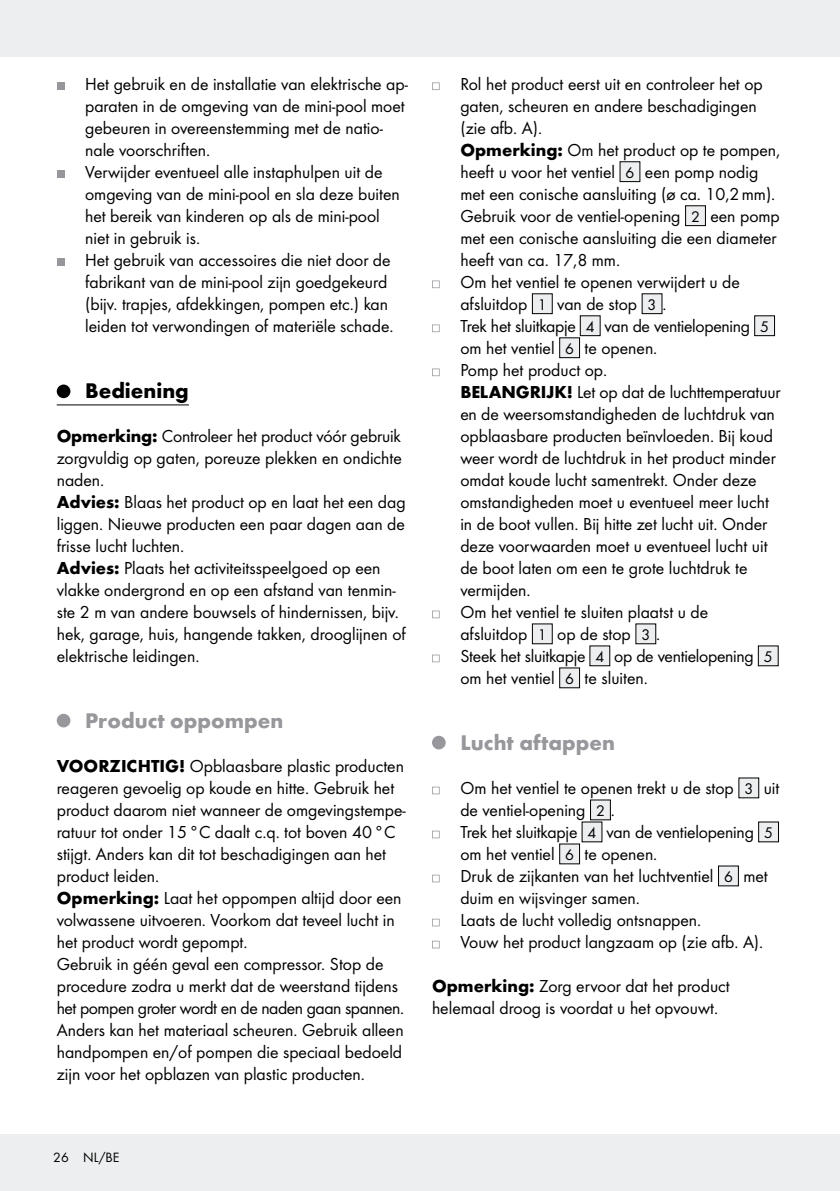
<style>
.page{position:relative;width:840px;height:1191px;background:#fff}
.page>*{position:absolute;margin:0;border:0;box-sizing:border-box;transform-origin:0 0}
.t1{font:700 22px "Futura";color:#97979c}
.t2{font:700 22px "Futura";color:#000}
.t3{font:18px/22px "Futura Boo";color:#000}
.t4{font:14px "Futura Boo";color:#000}
.s1{font-family:"Futura";font-weight:700}
.s2{font-size:16px}
</style>
<div class="page">
<div style="left:0;top:1134px;width:839px;height:57px;background:#eceeef"></div>
<div style="left:0;top:0;width:839px;height:57px;background:#eceeef"></div>
<hr style="left:57px;top:404px;width:132px;height:1px;background:#000">
<div style="left:57px;top:82px;width:7px;height:8px;background:#97979c"></div>
<div style="left:57px;top:170px;width:7px;height:8px;background:#97979c"></div>
<div style="left:57px;top:258px;width:7px;height:8px;background:#97979c"></div>
<div style="left:57px;top:384px;width:13px;height:14px;background:#000;border-radius:50%"></div>
<div style="left:57px;top:714px;width:13px;height:13px;background:#97979c;border-radius:50%"></div>
<svg style="left:432px;top:82px;width:7px;height:8px"></svg>
<div style="left:619px;top:162px;width:20px;height:20px;background:#eceeef"></div>
<div style="left:619px;top:161px;width:21px;height:21px;border:1px solid #000"></div>
<div style="left:685px;top:206px;width:20px;height:20px;background:#eceeef"></div>
<div style="left:684px;top:205px;width:21px;height:21px;border:1px solid #000"></div>
<svg style="left:432px;top:280px;width:7px;height:8px"></svg>
<div style="left:532px;top:294px;width:20px;height:20px;background:#eceeef"></div>
<div style="left:531px;top:293px;width:21px;height:21px;border:1px solid #000"></div>
<div style="left:641px;top:294px;width:20px;height:20px;background:#eceeef"></div>
<svg style="left:432px;top:324px;width:7px;height:8px"></svg>
<div style="left:580px;top:316px;width:19px;height:20px;background:#eceeef"></div>
<div style="left:579px;top:315px;width:21px;height:21px;border:1px solid #000"></div>
<div style="left:754px;top:316px;width:20px;height:20px;background:#eceeef"></div>
<div style="left:753px;top:315px;width:21px;height:21px;border:1px solid #000"></div>
<div style="left:559px;top:338px;width:20px;height:20px;background:#eceeef"></div>
<div style="left:559px;top:337px;width:20px;height:21px;border:1px solid #000"></div>
<svg style="left:432px;top:368px;width:7px;height:8px"></svg>
<svg style="left:432px;top:610px;width:7px;height:8px"></svg>
<div style="left:532px;top:624px;width:20px;height:20px;background:#eceeef"></div>
<div style="left:635px;top:624px;width:20px;height:20px;background:#eceeef"></div>
<svg style="left:432px;top:654px;width:7px;height:8px"></svg>
<div style="left:589px;top:646px;width:20px;height:20px;background:#eceeef"></div>
<div style="left:757px;top:646px;width:20px;height:20px;background:#eceeef"></div>
<div style="left:559px;top:668px;width:20px;height:20px;background:#eceeef"></div>
<div style="left:432px;top:736px;width:13px;height:13px;background:#97979c;border-radius:50%"></div>
<svg style="left:432px;top:786px;width:7px;height:8px"></svg>
<div style="left:738px;top:778px;width:20px;height:20px;background:#eceeef"></div>
<div style="left:590px;top:800px;width:20px;height:20px;background:#eceeef"></div>
<svg style="left:432px;top:830px;width:7px;height:8px"></svg>
<div style="left:581px;top:822px;width:20px;height:20px;background:#eceeef"></div>
<div style="left:758px;top:822px;width:20px;height:20px;background:#eceeef"></div>
<div style="left:559px;top:844px;width:20px;height:20px;background:#eceeef"></div>
<svg style="left:432px;top:874px;width:7px;height:8px"></svg>
<div style="left:718px;top:866px;width:20px;height:20px;background:#eceeef"></div>
<svg style="left:432px;top:918px;width:7px;height:8px"></svg>
<svg style="left:432px;top:940px;width:7px;height:8px"></svg>
<p class="t3" style="left:85px;top:73px;width:324px">Het gebruik en de installatie van elektrische ap&shy;paraten in de omgeving van de mini-pool moet gebeuren in overeenstemming met de natio&shy;nale voorschriften.<br>Verwijder eventueel alle instaphulpen uit de omgeving van de mini-pool en sla deze buiten het bereik van kinderen op als de mini-pool niet in gebruik is.<br>Het gebruik van accessoires die niet door de fabrikant van de mini-pool zijn goedgekeurd (bijv. trapjes, afdekkingen, pompen etc.) kan leiden tot verwondingen of materiële schade.</p>
<p class="t2" style="left:85px;top:377px;width:105px">Bediening</p>
<p class="t3" style="left:57px;top:425px;width:350px"><span class="s1">Opmerking:</span> Controleer het product vóór gebruik zorgvuldig op gaten, poreuze plekken en ondichte naden.<br><span class="s1">Advies:</span> Blaas het product op en laat het een dag liggen. Nieuwe producten een paar dagen aan de frisse lucht luchten.<br><span class="s1">Advies:</span> Plaats het activiteitsspeelgoed op een vlakke ondergrond en op een afstand van tenmin&shy;ste 2 m van andere bouwsels of hindernissen, bijv. hek, garage, huis, hangende takken, drooglijnen of elektrische leidingen.</p>
<p class="t1" style="left:85px;top:707px;width:200px">Product oppompen</p>
<p class="t3" style="left:57px;top:755px;width:350px"><span class="s1">VOORZICHTIG!</span> Opblaasbare plastic producten reageren gevoelig op koude en hitte. Gebruik het product daarom niet wanneer de omgevingstempe&shy;ratuur tot onder 15°C daalt c.q. tot boven 40°C stijgt. Anders kan dit tot beschadigingen aan het product leiden.<br><span class="s1">Opmerking:</span> Laat het oppompen altijd door een volwassene uitvoeren. Voorkom dat teveel lucht in het product wordt gepompt.<br>Gebruik in géén geval een compressor. Stop de procedure zodra u merkt dat de weerstand tijdens het pompen groter wordt en de naden gaan spannen.<br>Anders kan het materiaal scheuren. Gebruik alleen handpompen en/of pompen die speciaal bedoeld zijn voor het opblazen van plastic producten.</p>
<p class="t3" style="left:460px;top:73px;width:321px">Rol het product eerst uit en controleer het op gaten, scheuren en andere beschadigingen (zie afb. A).<br><span class="s1">Opmerking:</span> Om het product op te pompen, heeft u voor het ventiel <span class="s2">6</span> een pomp nodig met een conische aansluiting (ø ca. 10,2mm).<br>Gebruik voor de ventiel-opening <span class="s2">2</span> een pomp met een conische aansluiting die een diameter heeft van ca. 17,8 mm.<br>Om het ventiel te openen verwijdert u de afsluitdop <span class="s2">1</span> van de stop <span class="s2">3</span> .<br>Trek het sluitkapje <span class="s2">4</span> van de ventielopening <span class="s2">5 </span>om het ventiel <span class="s2">6</span> te openen.<br>Pomp het product op.<br><span class="s1">BELANGRIJK!</span> Let op dat de luchttemperatuur en de weersomstandigheden de luchtdruk van opblaasbare producten beïnvloeden. Bij koud weer wordt de luchtdruk in het product minder omdat koude lucht samentrekt. Onder deze omstandigheden moet u eventueel meer lucht in de boot vullen. Bij hitte zet lucht uit. Onder deze voorwaarden moet u eventueel lucht uit de boot laten om een te grote luchtdruk te vermijden.<br>Om het ventiel te sluiten plaatst u de<br>afsluitdop <span class="s2">1</span> op de stop <span class="s2">3</span> .<br>Steek het sluitkapje <span class="s2">4</span> op de ventielopening <span class="s2">5 </span>om het ventiel <span class="s2">6</span> te sluiten.</p>
<p class="t1" style="left:460px;top:729px;width:156px">Lucht aftappen</p>
<p class="t3" style="left:460px;top:777px;width:320px">Om het ventiel te openen trekt u de stop <span class="s2">3</span> uit de ventiel-opening <span class="s2">2</span> .<br>Trek het sluitkapje <span class="s2">4</span> van de ventielopening <span class="s2">5 </span>om het ventiel <span class="s2">6</span> te openen.<br>Druk de zijkanten van het luchtventiel <span class="s2">6</span> met duim en wijsvinger samen.<br>Laats de lucht volledig ontsnappen.<br>Vouw het product langzaam op (zie afb. A).</p>
<p class="t3" style="left:432px;top:975px;width:299px"><span class="s1">Opmerking:</span> Zorg ervoor dat het product helemaal droog is voordat u het opvouwt.</p>
<p class="t4" style="left:53px;top:1149px;width:67px">26 NL/BE</p>
</div>
